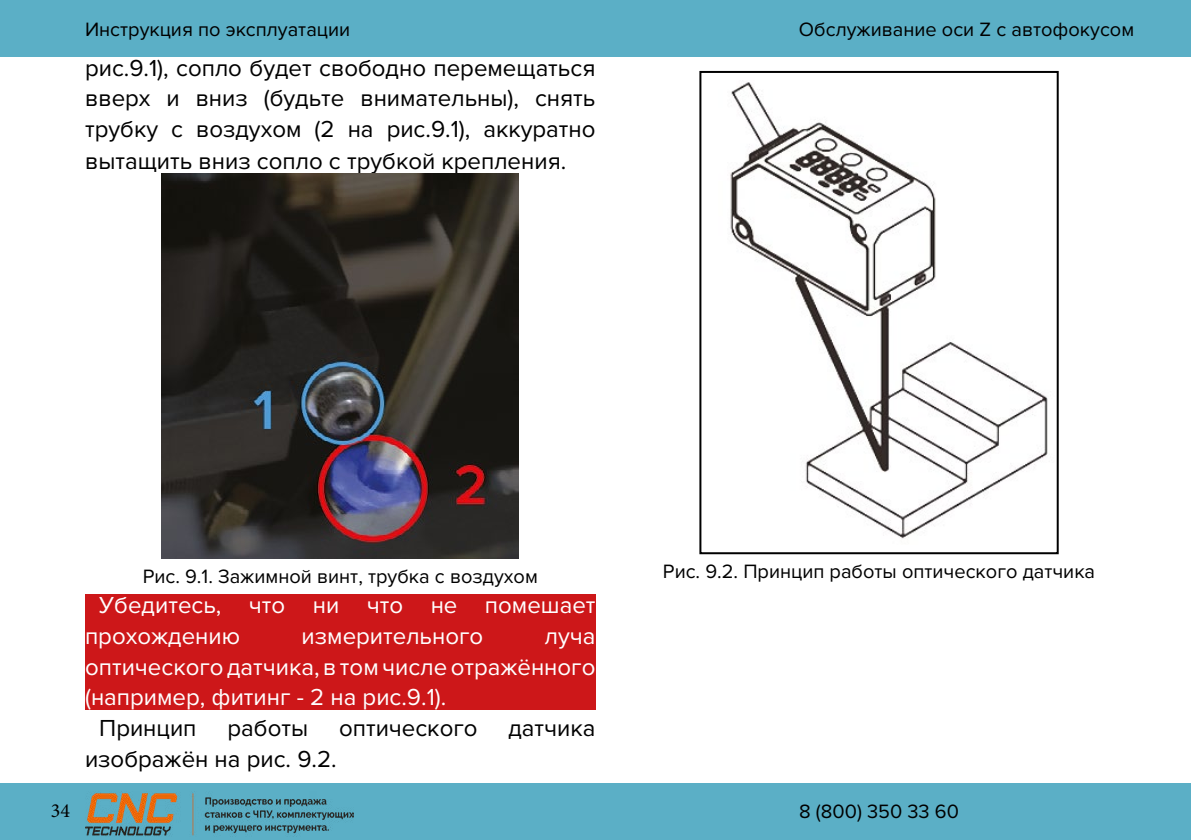
<style>
.page{position:relative;width:1191px;height:840px;background:#fff}
.page>*{position:absolute;margin:0;border:0;box-sizing:border-box;transform-origin:0 0}
.t1{font:24px/31px "Proxima Nova";color:#000;text-align:justify}
.t2{font:24px/30.6px "Proxima Nova";color:#fff}
.t3{font:20px "Proxima Nova";color:#000}
.t4{font:20px "Minion Pro";color:#000}
</style>
<div class="page">
<div style="left:0;top:0;width:1191px;height:57px;background:#5bafc6"></div>
<div style="left:0;top:782px;width:1191px;height:57px;background:#5bafc6"></div>
<img style="left:85px;top:791px;width:269px;height:44px">
<div style="left:85px;top:594px;width:510px;height:115px;background:#cd1719"></div>
<img style="left:162px;top:173px;width:357px;height:385px">
<img style="left:730px;top:82px;width:318px;height:457px">
<div style="left:699px;top:71px;width:359px;height:483px;border:2px solid #000"></div>
<p class="t3" style="left:85px;top:18px;width:267px">Инструкция по эксплуатации</p>
<p class="t1" style="left:85px;top:53px;width:512px">рис.9.1), сопло будет свободно перемещаться вверх и вниз (будьте внимательны), снять трубку с воздухом (2 на рис.9.1), аккуратно вытащить вниз сопло с трубкой крепления.</p>
<p class="t3" style="left:799px;top:18px;width:337px">Обслуживание оси Z с автофокусом</p>
<p class="t3" style="left:143px;top:564px;width:397px">Рис. 9.1. Зажимной винт, трубка с воздухом</p>
<p class="t2" style="left:85px;top:590px;width:512px;text-indent:14px">Убедитесь, что ни что не помешает прохождению</p>
<p class="t2" style="left:85px;top:620px;width:512px;text-align:justify;text-indent:460px">луча оптического датчика, в том числе отражённого (например, фитинг - 2 на рис.9.1).</p>
<p class="t1" style="left:99px;top:712px;width:99px">Принцип</p>
<p class="t1" style="left:227px;top:712px;width:82px">работы</p>
<p class="t1" style="left:339px;top:712px;width:140px">оптического</p>
<p class="t1" style="left:508px;top:712px;width:88px">датчика</p>
<p class="t1" style="left:85px;top:743px;width:253px">изображён на рис. 9.2.</p>
<p class="t2" style="left:302px;top:620px;width:183px">измерительного</p>
<p class="t3" style="left:663px;top:559px;width:434px">Рис. 9.2. Принцип работы оптического датчика</p>
<p class="t4" style="left:51px;top:796px;width:21px">34</p>
<p class="t3" style="left:799px;top:799px;width:161px">8 (800) 350 33 60</p>
</div>
